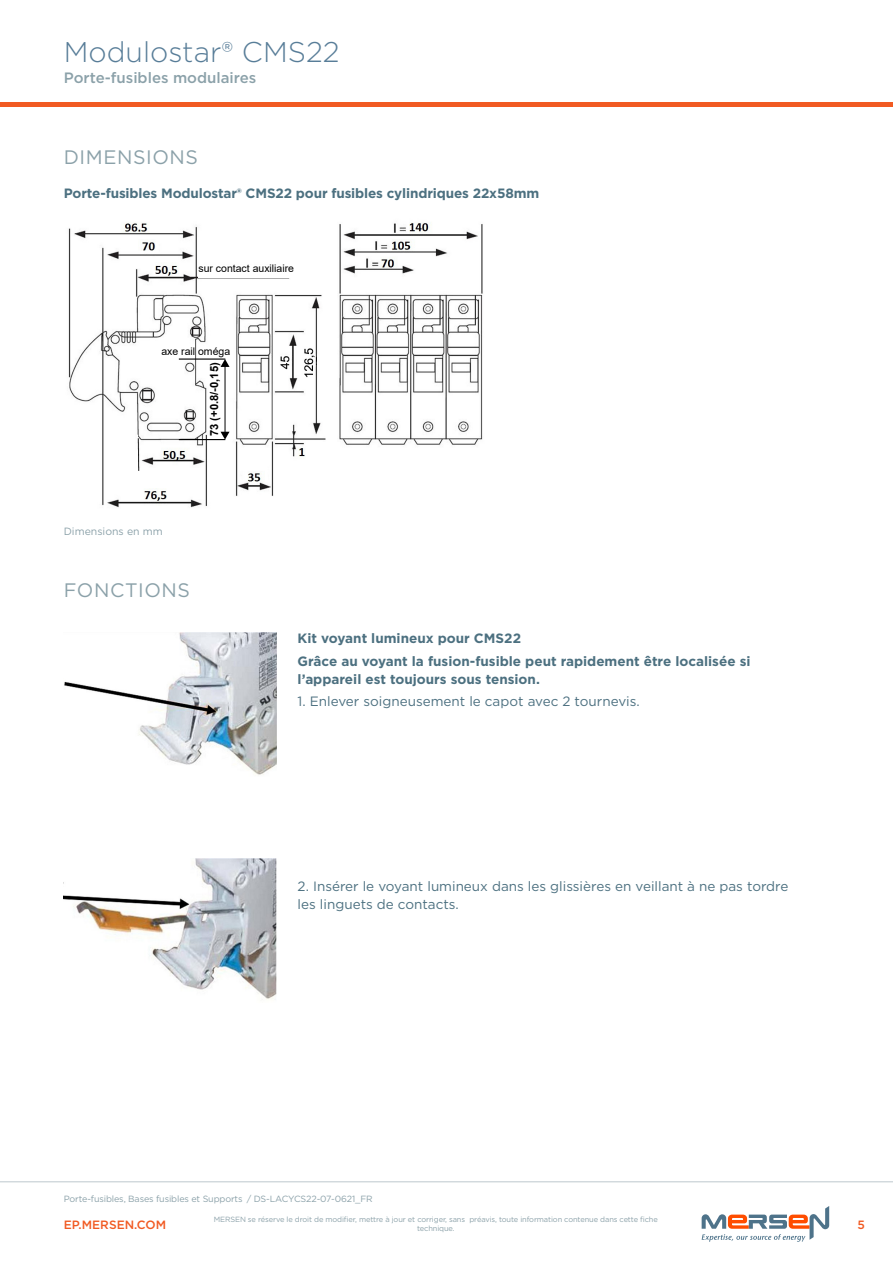
<style>
.page{position:relative;width:893px;height:1263px;background:#fff}
.page>*{position:absolute;margin:0;border:0;box-sizing:border-box;transform-origin:0 0}
.t1{font:300 28.5px "Gotham";color:#587d98}
.t2{font:19.5px "Gotham";letter-spacing:.03em;color:#8ba1a9}
.t3{font:500 15px "Gotham";color:#8ba1a9}
.t4{font:700 13.5px/22.2px "Gotham";color:#4c7080}
.t5{font:13.5px/18px "Gotham";color:#4c7080}
.t6{font:500 12px "Gotham";color:#f15a22}
.t7{font:700 11.25px "Arial";color:#000}
.t8{font:10.5px "Arial";color:#000}
.t9{font:10.5px "Gotham";color:#8ba1a9}
.t10{font:9px "Gotham";letter-spacing:-.015em;color:#8ba1a9}
.t11{font:7.5px/9px "Gotham";letter-spacing:-.015em;color:#8ba1a9;text-align:center}
</style>
<div class="page">
<hr style="left:0;top:102px;width:893px;height:4px;background:#f15a22">
<hr style="left:0;top:1181px;width:893px;height:1px;background:#bec8cd">
<svg style="left:702px;top:1206px;width:127px;height:36px"></svg>
<img style="left:64px;top:632px;width:212px;height:143px">
<img style="left:64px;top:858px;width:212px;height:141px">
<img style="left:68px;top:223px;width:415px;height:285px">
<div style="left:198px;top:265px;width:99px;height:12px;background:#fff"></div>
<hr style="left:179px;top:439px;width:46px;height:1px;background:#000">
<hr style="left:179px;top:358px;width:46px;height:2px;background:#000">
<hr style="left:225px;top:366px;width:1px;height:67px;background:#000">
<svg style="left:221px;top:432px;width:9px;height:8px"></svg>
<svg style="left:221px;top:359px;width:9px;height:8px"></svg>
<h1 class="t1" style="left:64px;top:34px;width:277px">Modulostar® CMS22</h1>
<p class="t3" style="left:64px;top:68px;width:194px">Porte-fusibles modulaires</p>
<h2 class="t2" style="left:64px;top:145px;width:136px">DIMENSIONS</h2>
<p class="t4" style="left:64px;top:182px;width:477px">Porte-fusibles Modulostar® CMS22 pour fusibles cylindriques 22x58mm</p>
<p class="t8" style="left:198px;top:261px;width:97px">sur contact auxiliaire</p>
<p class="t8" style="left:161px;top:344px;width:70px">axe rail oméga</p>
<p class="t7" style="left:206px;top:436px;width:76px;rotate:-90deg">73 (+0.8/-0,15)</p>
<p class="t9" style="left:64px;top:524px;width:100px">Dimensions en mm</p>
<h2 class="t2" style="left:64px;top:578px;width:128px">FONCTIONS</h2>
<p class="t4" style="left:298px;top:627px;width:454px">Kit voyant lumineux pour CMS22<br>Grâce au voyant la fusion-fusible peut rapidement être localisée si</p>
<p class="t4" style="left:298px;top:668px;width:244px">l’appareil est toujours sous tension.</p>
<p class="t5" style="left:298px;top:692px;width:344px">1. Enlever soigneusement le capot avec 2 tournevis.</p>
<p class="t5" style="left:298px;top:877px;width:492px">2. Insérer le voyant lumineux dans les glissières en veillant à ne pas tordre les linguets de contacts.</p>
<p class="t10" style="left:64px;top:1193px;width:310px">Porte-fusibles, Bases fusibles et Supports / DS-LACYCS22-07-0621_FR</p>
<p class="t6" style="left:64px;top:1217px;width:104px">EP.MERSEN.COM</p>
<p class="t6" style="left:857px;top:1217px;width:9px">5</p>
<p class="t11" style="left:214px;top:1215px;width:446px">MERSEN se réserve le droit de modifier, mettre à jour et corriger, sans préavis, toute information contenue dans cette fiche technique.</p>
</div>
